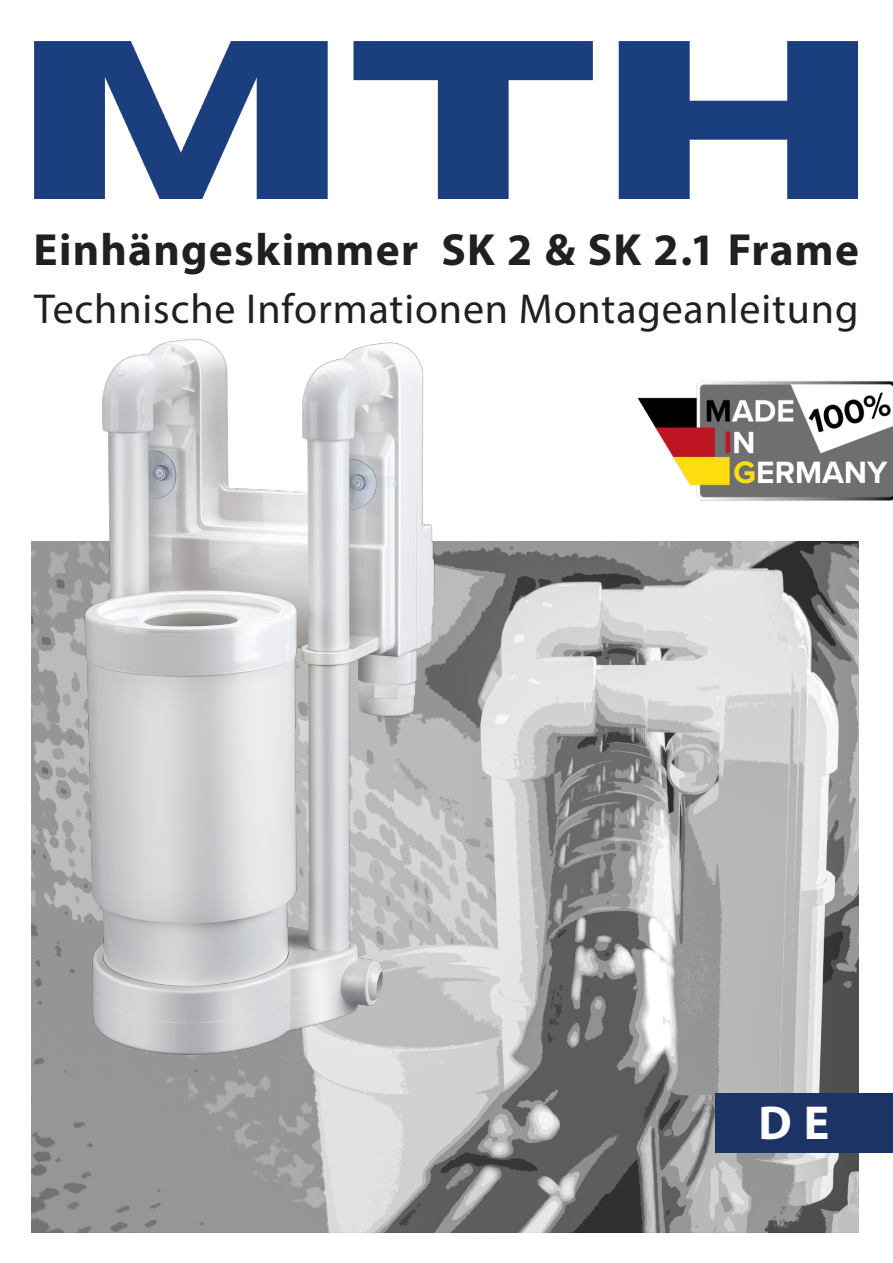
<style>
.page{position:relative;width:893px;height:1263px;background:#fff}
.page>*{position:absolute;margin:0;border:0;box-sizing:border-box;transform-origin:0 0}
.t1{font:700 47.85px "Myriad Pro";color:#fff}
.t2{font:700 45.3px "Myriad Pro";letter-spacing:.03em;color:#231f20}
.t3{font:42px "Myriad Pro";letter-spacing:.02em;color:#231f20}
</style>
<div class="page">
<img style="left:32px;top:541px;width:827px;height:691px">
<img style="left:637px;top:381px;width:256px;height:120px">
<div style="left:716px;top:1093px;width:177px;height:59px;background:#1e3365"></div>
<img style="left:34px;top:41px;width:823px;height:158px">
<img style="left:51px;top:338px;width:458px;height:742px">
<p class="t2" style="left:33px;top:220px;width:827px">Einhängeskimmer SK 2 &amp; SK 2.1 Frame</p>
<p class="t3" style="left:34px;top:283px;width:826px">Technische Informationen Montageanleitung</p>
<p class="t1" style="left:759px;top:1091px;width:72px">DE</p>
</div>
